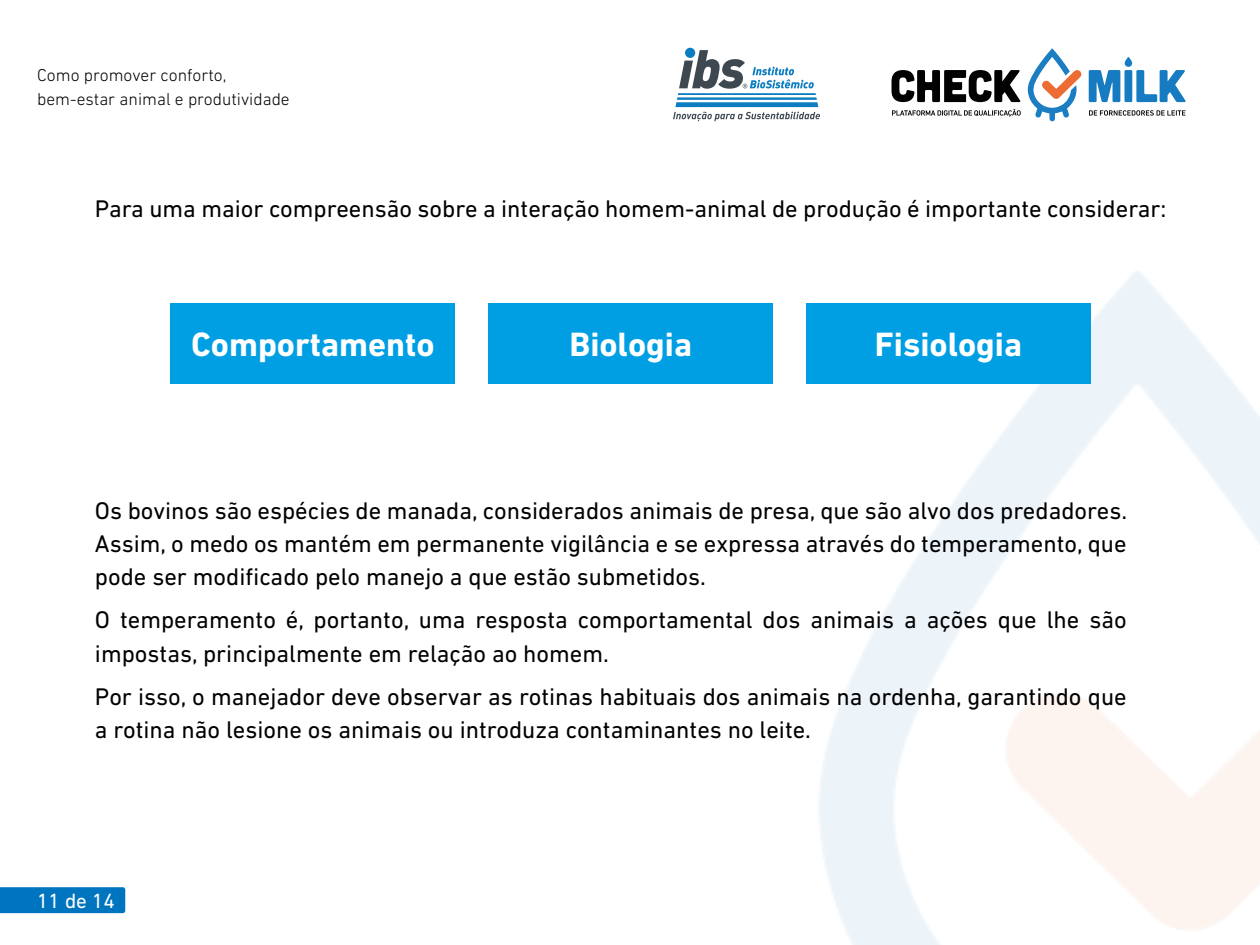
<style>
.page{position:relative;width:1260px;height:945px;background:#fff}
.page>*{position:absolute;margin:0;border:0;box-sizing:border-box;transform-origin:0 0}
.t1{font:700 34.3px "DIN Next LT Pro";color:#fff}
.t2{font:24.5px/33.2px "DIN Next LT Pro";color:#000}
.t3{font:21px "DIN Next LT Pro";color:#fff}
.t4{font:300 17.5px/24px "DIN Next LT Pro";color:#000}
</style>
<div class="page">
<img style="left:747px;top:271px;width:513px;height:674px">
<svg style="left:1027px;top:48px;width:54px;height:73px"></svg>
<svg style="left:892px;top:70px;width:129px;height:32px"></svg>
<svg style="left:1089px;top:57px;width:97px;height:45px"></svg>
<svg style="left:892px;top:109px;width:129px;height:8px"></svg>
<svg style="left:1089px;top:110px;width:96px;height:6px"></svg>
<div style="left:171px;top:304px;width:284px;height:80px;background:#009fe3"></div>
<div style="left:488px;top:304px;width:285px;height:80px;background:#009fe3"></div>
<div style="left:806px;top:304px;width:285px;height:80px;background:#009fe3"></div>
<div style="left:0;top:887px;width:125px;height:26px;background:#0075bf"></div>
<hr style="left:677px;top:97px;width:140px;height:3px;background:#0d7dc2">
<hr style="left:678px;top:93px;width:138px;height:2px;background:#0d7dc2">
<svg style="left:673px;top:102px;width:147px;height:19px"></svg>
<svg style="left:685px;top:48px;width:10px;height:10px"></svg>
<svg style="left:679px;top:50px;width:135px;height:39px"></svg>
<p class="t4" style="left:37px;top:63px;width:254px">Como promover conforto, bem-estar animal e produtividade</p>
<p class="t2" style="left:95px;top:192px;width:1073px">Para uma maior compreensão sobre a interação homem-animal de produção é importante considerar:</p>
<h1 class="t1" style="left:191px;top:324px;width:245px">Comportamento</h1>
<h1 class="t1" style="left:569px;top:324px;width:124px">Biologia</h1>
<h1 class="t1" style="left:875px;top:324px;width:149px">Fisiologia</h1>
<p class="t2" style="left:95px;top:494px;width:1034px;text-align:justify">Os bovinos são espécies de manada, considerados animais de presa, que são alvo dos predadores.<br>Assim, o medo os mantém em permanente vigilância e se expressa através do temperamento, que pode ser modificado pelo manejo a que estão submetidos.</p>
<p class="t2" style="left:95px;top:603px;width:1033px">O temperamento é, portanto, uma resposta comportamental dos animais a ações que lhe são impostas, principalmente em relação ao homem.</p>
<p class="t2" style="left:95px;top:680px;width:1033px">Por isso, o manejador deve observar as rotinas habituais dos animais na ordenha, garantindo que a rotina não lesione os animais ou introduza contaminantes no leite.</p>
<p class="t3" style="left:37px;top:889px;width:79px">11 de 14</p>
</div>
